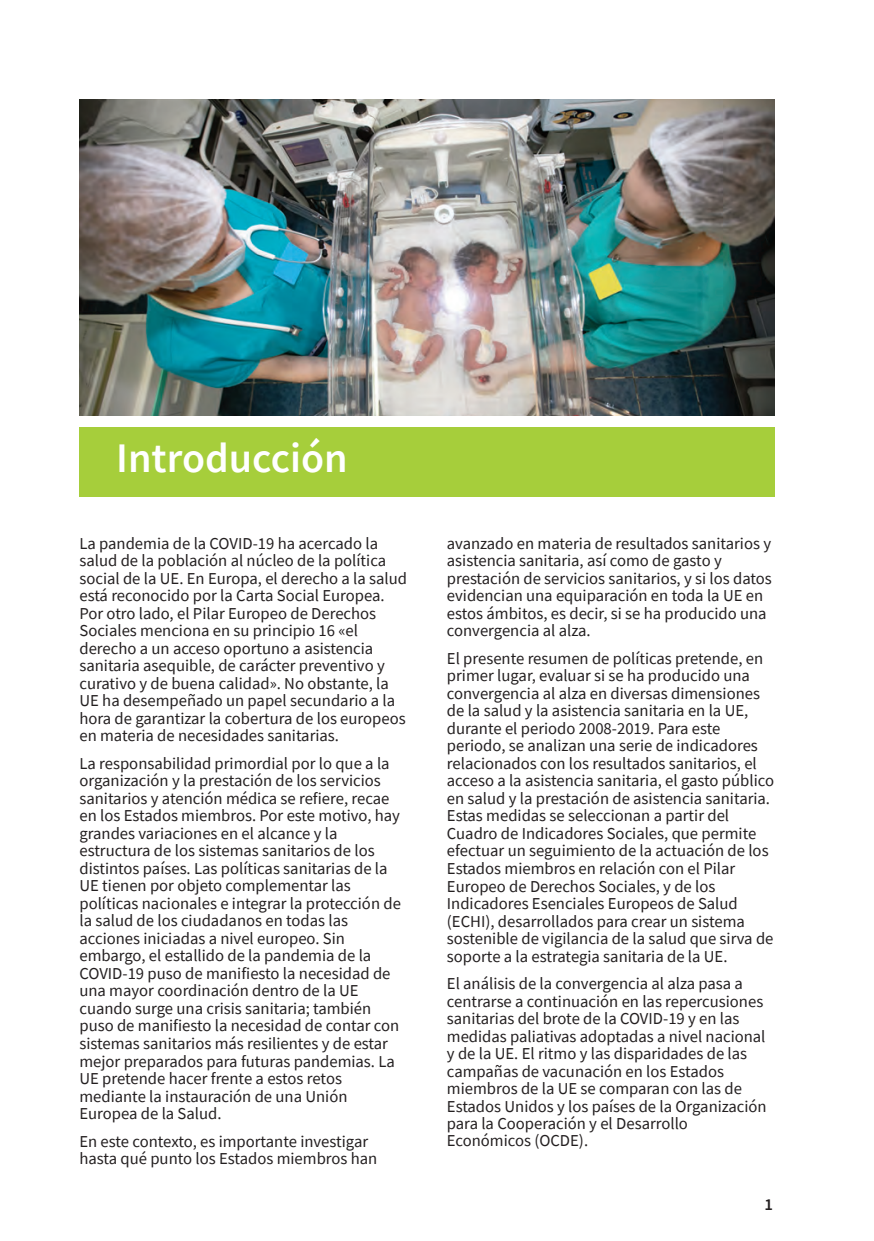
<style>
.page{position:relative;width:874px;height:1241px;background:#fff}
.page>*{position:absolute;margin:0;border:0;box-sizing:border-box;transform-origin:0 0}
.t1{font:600 42px "Source Sans Pro";color:#fff}
.t2{font:16.62px/17.5px "Source Sans Pro";color:#231f20}
.t3{font:600 16.62px "Source Sans Pro";color:#231f20}
</style>
<div class="page">
<img style="left:79px;top:99px;width:695px;height:317px">
<div style="left:79px;top:427px;width:695px;height:69px;background:#a6ce3b"></div>
<p class="t1" style="left:116px;top:431px;width:233px">Introducción</p>
<p class="t2" style="left:79px;top:534px;width:329px">La pandemia de la COVID-19 ha acercado la salud de la población al núcleo de la política social de la UE. En Europa, el derecho a la salud está reconocido por la Carta Social Europea.<br>Por otro lado, el Pilar Europeo de Derechos Sociales menciona en su principio 16 «el derecho a un acceso oportuno a asistencia sanitaria asequible, de carácter preventivo y curativo y de buena calidad». No obstante, la UE ha desempeñado un papel secundario a la hora de garantizar la cobertura de los europeos en materia de necesidades sanitarias.</p>
<p class="t2" style="left:79px;top:754px;width:323px">La responsabilidad primordial por lo que a la organización y la prestación de los servicios sanitarios y atención médica se refiere, recae en los Estados miembros. Por este motivo, hay grandes variaciones en el alcance y la estructura de los sistemas sanitarios de los distintos países. Las políticas sanitarias de la UE tienen por objeto complementar las políticas nacionales e integrar la protección de la salud de los ciudadanos en todas las acciones iniciadas a nivel europeo. Sin embargo, el estallido de la pandemia de la COVID-19 puso de manifiesto la necesidad de una mayor coordinación dentro de la UE cuando surge una crisis sanitaria; también puso de manifiesto la necesidad de contar con sistemas sanitarios más resilientes y de estar mejor preparados para futuras pandemias. La UE pretende hacer frente a estos retos mediante la instauración de una Unión Europea de la Salud.</p>
<p class="t2" style="left:79px;top:1131px;width:299px">En este contexto, es importante investigar hasta qué punto los Estados miembros han</p>
<p class="t2" style="left:446px;top:534px;width:326px">avanzado en materia de resultados sanitarios y asistencia sanitaria, así como de gasto y prestación de servicios sanitarios, y si los datos evidencian una equiparación en toda la UE en estos ámbitos, es decir, si se ha producido una convergencia al alza.</p>
<p class="t2" style="left:446px;top:649px;width:328px">El presente resumen de políticas pretende, en primer lugar, evaluar si se ha producido una convergencia al alza en diversas dimensiones de la salud y la asistencia sanitaria en la UE, durante el periodo 2008-2019. Para este periodo, se analizan una serie de indicadores relacionados con los resultados sanitarios, el acceso a la asistencia sanitaria, el gasto público en salud y la prestación de asistencia sanitaria.<br>Estas medidas se seleccionan a partir del Cuadro de Indicadores Sociales, que permite efectuar un seguimiento de la actuación de los Estados miembros en relación con el Pilar Europeo de Derechos Sociales, y de los Indicadores Esenciales Europeos de Salud (ECHI), desarrollados para crear un sistema sostenible de vigilancia de la salud que sirva de soporte a la estrategia sanitaria de la UE.</p>
<p class="t2" style="left:446px;top:974px;width:321px">El análisis de la convergencia al alza pasa a centrarse a continuación en las repercusiones sanitarias del brote de la COVID-19 y en las medidas paliativas adoptadas a nivel nacional y de la UE. El ritmo y las disparidades de las campañas de vacunación en los Estados miembros de la UE se comparan con las de Estados Unidos y los países de la Organización para la Cooperación y el Desarrollo Económicos (OCDE).</p>
<p class="t3" style="left:764px;top:1193px;width:10px">1</p>
</div>
